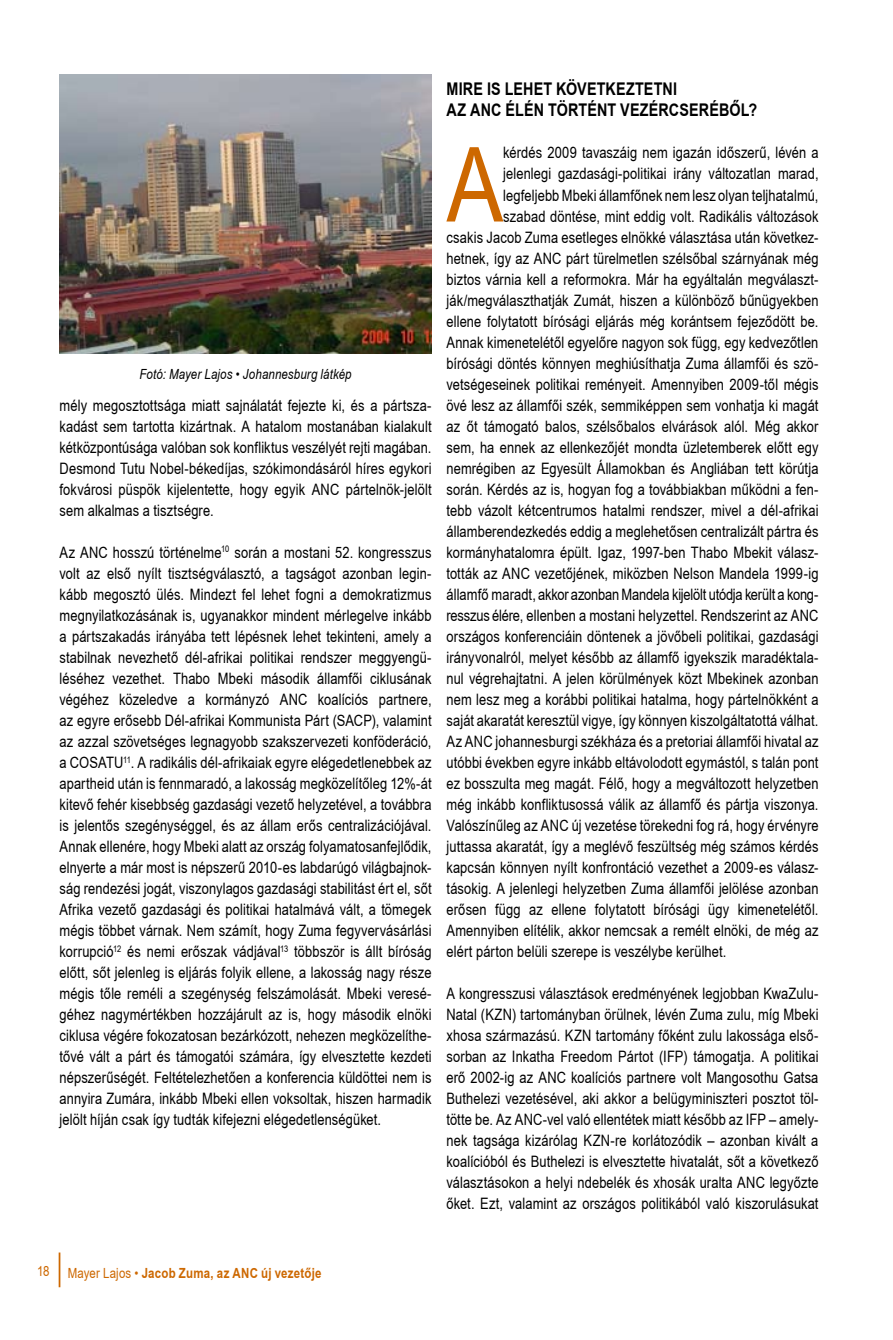
<style>
.page{position:relative;width:893px;height:1340px;background:#fff}
.page>*{position:absolute;margin:0;border:0;box-sizing:border-box;transform-origin:0 0}
.t1{font:103.77px "Arial Narrow Hu Normal";color:#cd6800}
.t2{font:700 17.5px/21px "Arial Narrow Hu";letter-spacing:.01em;color:#000}
.t3{font:15.75px/21px "Arial Narrow Hu Normal";letter-spacing:.005em;color:#000;text-align:justify}
.t4{font:15.75px "Arial Narrow Hu Normal";letter-spacing:-.015em;color:#000}
.t5{font:700 14px "Arial Narrow Hu";letter-spacing:.02em;color:#cd6800}
.t6{font:italic 14px "Arial Narrow Hu";letter-spacing:.01em;color:#000}
.t7{font:14px "Arial Narrow Hu Normal";color:#cd6800}
.s1{font-family:"Arial Narrow Hu Normal";font-weight:400}
</style>
<div class="page">
<hr style="left:59px;top:1252px;width:1px;height:35px;background:#cd6800">
<img style="left:60px;top:74px;width:372px;height:279px">
<p class="t6" style="left:139px;top:364px;width:214px">Fotó: Mayer Lajos • Johannesburg látkép</p>
<p class="t3" style="left:60px;top:394px;width:374px">mély megosztottsága miatt sajnálatát fejezte ki, és a pártsza&shy;kadást sem tartotta kizártnak. A hatalom mostanában kialakult kétközpontúsága valóban sok konfliktus veszélyét rejti magában.<br>Desmond Tutu Nobel-békedíjas, szókimondásáról híres egykori fokvárosi püspök kijelentette, hogy egyik ANC pártelnök-jelölt sem alkalmas a tisztségre.</p>
<p class="t3" style="left:60px;top:541px;width:374px">Az ANC hosszú történelme<sup>10</sup> során a mostani 52. kongresszus volt az első nyílt tisztségválasztó, a tagságot azonban legin&shy;kább megosztó ülés. Mindezt fel lehet fogni a demokratizmus megnyilatkozásának is, ugyanakkor mindent mérlegelve inkább a pártszakadás irányába tett lépésnek lehet tekinteni, amely a stabilnak nevezhető dél-afrikai politikai rendszer meggyengü&shy;léséhez vezethet. Thabo Mbeki második államfői ciklusának végéhez közeledve a kormányzó ANC koalíciós partnere, az egyre erősebb Dél-afrikai Kommunista Párt (SACP), valamint az azzal szövetséges legnagyobb szakszervezeti konföderáció, a COSATU<sup>11</sup>. A radikális dél-afrikaiak egyre elégedetlenebbek az apartheid után is fennmaradó, a lakosság megközelítőleg 12%-át kitevő fehér kisebbség gazdasági vezető helyzetével, a továbbra is jelentős szegénységgel, és az állam erős centralizációjával.<br>Annak ellenére, hogy Mbeki alatt az ország folyamatosanfejlődik, elnyerte a már most is népszerű 2010-es labdarúgó világbajnok&shy;ság rendezési jogát, viszonylagos gazdasági stabilitást ért el, sőt Afrika vezető gazdasági és politikai hatalmává vált, a tömegek mégis többet várnak. Nem számít, hogy Zuma fegyvervásárlási korrupció<sup>12</sup> és nemi erőszak vádjával<sup>13</sup> többször is állt bíróság előtt, sőt jelenleg is eljárás folyik ellene, a lakosság nagy része mégis tőle reméli a szegénység felszámolását. Mbeki veresé&shy;géhez nagymértékben hozzájárult az is, hogy második elnöki ciklusa végére fokozatosan bezárkózott, nehezen megközelíthe&shy;tővé vált a párt és támogatói számára, így elvesztette kezdeti népszerűségét. Feltételezhetően a konferencia küldöttei nem is annyira Zumára, inkább Mbeki ellen voksoltak, hiszen harmadik jelölt híján csak így tudták kifejezni elégedetlenségüket.</p>
<p class="t2" style="left:446px;top:78px;width:78px">MIRE IS LEHET</p>
<p class="t2" style="left:556px;top:78px;width:41px">KÖVETKE</p>
<p class="t2" style="left:446px;top:78px;width:312px;text-indent:179px">ZTETNI<br>AZ ANC ÉLÉN TÖRTÉNT VEZÉRCSERÉBŐL?</p>
<h1 class="t1" style="left:446px;top:109px;width:58px">A</h1>
<p class="t3" style="left:503px;top:142px;width:317px">kérdés 2009 tavaszáig nem igazán időszerű, lévén a</p>
<p class="t3" style="left:503px;top:163px;width:317px">jelenlegi gazdasági-politikai irány változatlan marad,</p>
<p class="t3" style="left:503px;top:184px;width:317px">legfeljebb Mbeki államfőnek nem lesz olyan teljhatalmú,</p>
<p class="t3" style="left:503px;top:205px;width:317px">szabad döntése, mint eddig volt. Radikális változások</p>
<p class="t3" style="left:446px;top:226px;width:374px">csakis Jacob Zuma esetleges elnökké választása után következ-</p>
<p class="t3" style="left:446px;top:247px;width:374px">hetnek, így az ANC párt türelmetlen szélsőbal szárnyának még</p>
<p class="t3" style="left:446px;top:268px;width:374px">biztos várnia kell a reformokra. Már ha egyáltalán megválaszt-</p>
<p class="t3" style="left:446px;top:289px;width:373px">ják/megválaszthatják Zumát, hiszen a különböző bűnügyekben</p>
<p class="t3" style="left:446px;top:310px;width:373px">ellene folytatott bírósági eljárás még korántsem fejeződött be.</p>
<p class="t3" style="left:446px;top:331px;width:373px">Annak kimenetelétől egyelőre nagyon sok függ, egy kedvezőtlen</p>
<p class="t3" style="left:446px;top:352px;width:374px">bírósági döntés könnyen meghiúsíthatja Zuma államfői és szö-</p>
<p class="t3" style="left:446px;top:373px;width:374px">vetségeseinek politikai reményeit. Amennyiben 2009-től mégis</p>
<p class="t3" style="left:446px;top:394px;width:374px">övé lesz az államfői szék, semmiképpen sem vonhatja ki magát</p>
<p class="t3" style="left:446px;top:415px;width:374px">az őt támogató balos, szélsőbalos elvárások alól. Még akkor</p>
<p class="t3" style="left:446px;top:436px;width:374px">sem, ha ennek az ellenkezőjét mondta üzletemberek előtt egy</p>
<p class="t3" style="left:446px;top:457px;width:374px">nemrégiben az Egyesült Államokban és Angliában tett körútja</p>
<p class="t3" style="left:446px;top:478px;width:374px">során. Kérdés az is, hogyan fog a továbbiakban működni a fen-</p>
<p class="t3" style="left:446px;top:499px;width:374px">tebb vázolt kétcentrumos hatalmi rendszer, mivel a dél-afrikai</p>
<p class="t3" style="left:446px;top:520px;width:374px">államberendezkedés eddig a meglehetősen centralizált pártra és</p>
<p class="t3" style="left:446px;top:541px;width:374px">kormányhatalomra épült. Igaz, 1997-ben Thabo Mbekit válasz-</p>
<p class="t3" style="left:446px;top:562px;width:373px">tották az ANC vezetőjének, miközben Nelson Mandela 1999-ig</p>
<p class="t4" style="left:446px;top:582px;width:374px">államfő maradt, akkor azonban Mandela kijelölt utódja került a kong-</p>
<p class="t3" style="left:446px;top:604px;width:374px">resszus élére, ellenben a mostani helyzettel. Rendszerint az ANC</p>
<p class="t3" style="left:446px;top:625px;width:374px">országos konferenciáin döntenek a jövőbeli politikai, gazdasági</p>
<p class="t3" style="left:446px;top:646px;width:374px">irányvonalról, melyet később az államfő igyekszik maradéktala-</p>
<p class="t3" style="left:446px;top:667px;width:374px">nul végrehajtatni. A jelen körülmények közt Mbekinek azonban</p>
<p class="t3" style="left:446px;top:688px;width:374px">nem lesz meg a korábbi politikai hatalma, hogy pártelnökként a</p>
<p class="t3" style="left:446px;top:709px;width:373px">saját akaratát keresztül vigye, így könnyen kiszolgáltatottá válhat.</p>
<p class="t3" style="left:446px;top:730px;width:374px">Az ANC johannesburgi székháza és a pretoriai államfői hivatal az</p>
<p class="t3" style="left:446px;top:751px;width:373px">utóbbi években egyre inkább eltávolodott egymástól, s talán pont</p>
<p class="t3" style="left:446px;top:772px;width:374px">ez bosszulta meg magát. Félő, hogy a megváltozott helyzetben</p>
<p class="t3" style="left:446px;top:793px;width:374px">még inkább konfliktusossá válik az államfő és pártja viszonya.</p>
<p class="t3" style="left:446px;top:814px;width:374px">Valószínűleg az ANC új vezetése törekedni fog rá, hogy érvényre</p>
<p class="t3" style="left:446px;top:835px;width:374px">juttassa akaratát, így a meglévő feszültség még számos kérdés</p>
<p class="t3" style="left:446px;top:856px;width:374px">kapcsán könnyen nyílt konfrontáció vezethet a 2009-es válasz-</p>
<p class="t3" style="left:446px;top:877px;width:373px">tásokig. A jelenlegi helyzetben Zuma államfői jelölése azonban</p>
<p class="t3" style="left:446px;top:898px;width:373px">erősen függ az ellene folytatott bírósági ügy kimenetelétől.</p>
<p class="t3" style="left:446px;top:919px;width:374px">Amennyiben elítélik, akkor nemcsak a remélt elnöki, de még az</p>
<p class="t3" style="left:446px;top:940px;width:281px">elért párton belüli szerepe is veszélybe kerülhet.</p>
<p class="t3" style="left:446px;top:982px;width:374px">A kongresszusi választások eredményének legjobban KwaZulu-Natal (KZN) tartományban örülnek, lévén Zuma zulu, míg Mbeki xhosa származású. KZN tartomány főként zulu lakossága első&shy;sorban az Inkatha Freedom Pártot (IFP) támogatja. A politikai erő 2002-ig az ANC koalíciós partnere volt Mangosothu Gatsa Buthelezi vezetésével, aki akkor a belügyminiszteri posztot töl&shy;tötte be. Az ANC-vel való ellentétek miatt később az IFP – amely&shy;nek tagsága kizárólag KZN-re korlátozódik – azonban kivált a koalícióból és Buthelezi is elvesztette hivatalát, sőt a következő választásokon a helyi ndebelék és xhosák uralta ANC legyőzte őket. Ezt, valamint az országos politikából való kiszorulásukat</p>
<p class="t7" style="left:37px;top:1260px;width:14px">18</p>
<p class="t5" style="left:68px;top:1262px;width:255px"><span class="s1">Mayer Lajos •</span> JACOB ZUMA, AZ ANC ÚJ VEZETŐJE</p>
</div>
